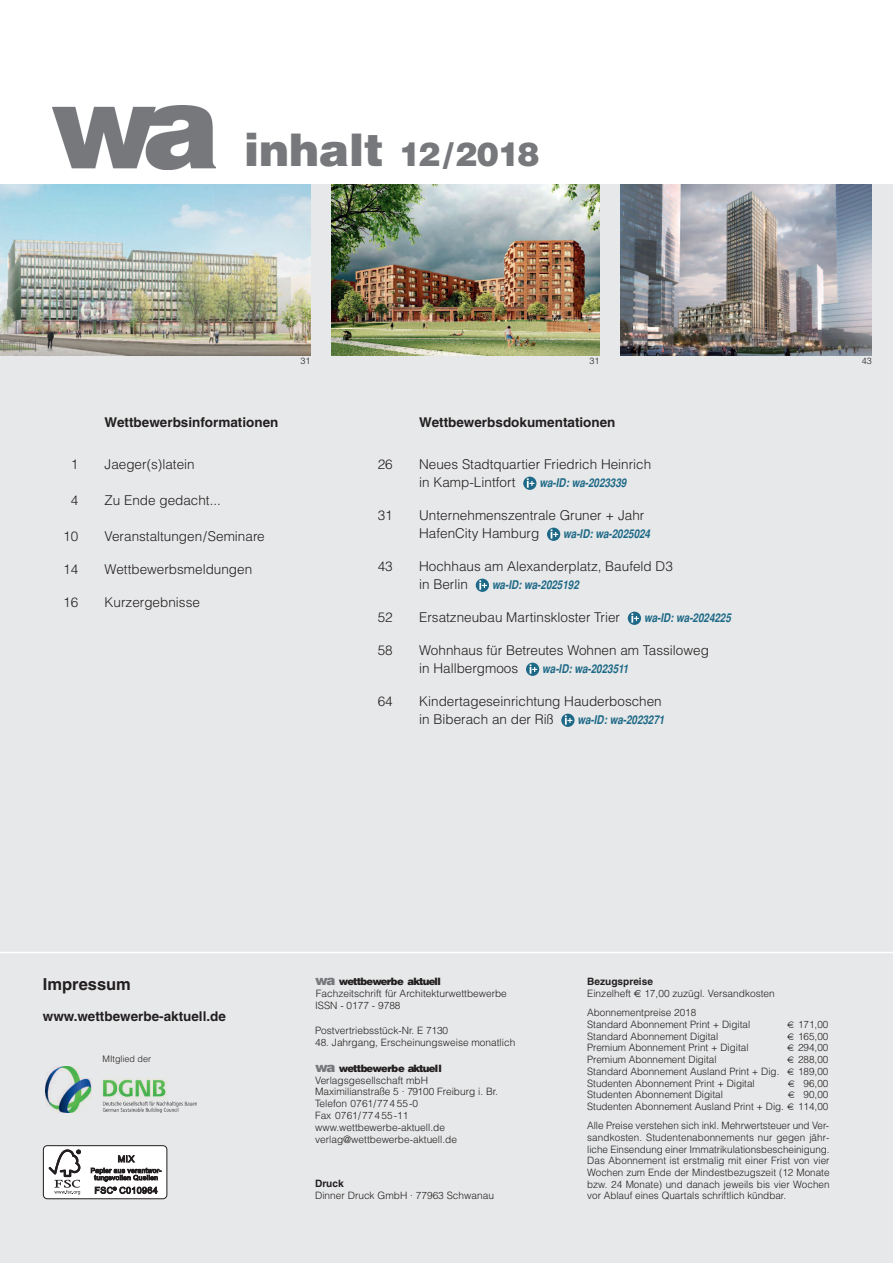
<style>
.page{position:relative;width:893px;height:1263px;background:#fff}
.page>*{position:absolute;margin:0;border:0;box-sizing:border-box;transform-origin:0 0}
.t1{font:900 33px "Helvetica";letter-spacing:-.05em;color:#76787b}
.t2{font:700 16.5px "Helvetica";color:#231f20}
.t3{font:300 13.5px/18px "Helvetica";color:#231f20}
.t4{font:700 13.5px "Helvetica";color:#231f20}
.t5{font:italic 700 condensed 12px "Helvetica";color:#1d6987}
.t6{font:300 10.2px/11.9px "Helvetica";color:#231f20}
.t7{font:700 10.2px "Helvetica";color:#231f20}
.t8{font:300 9px "Helvetica";color:#231f20}
.s1{font-size:45px}
.s2{font-weight:900;font-size:13.5px;color:#76787b}
.s3{font-weight:900}
.s4{font-weight:700}
.s5{font-family:"Euro Sans";font-weight:400}
</style>
<div class="page">
<div style="left:0;top:185px;width:893px;height:1078px;background:#e7e8e9"></div>
<svg style="left:523px;top:477px;width:13px;height:13px"></svg>
<svg style="left:527px;top:478px;width:7px;height:10px"></svg>
<svg style="left:547px;top:528px;width:13px;height:13px"></svg>
<svg style="left:551px;top:529px;width:7px;height:10px"></svg>
<svg style="left:476px;top:579px;width:13px;height:13px"></svg>
<svg style="left:479px;top:580px;width:8px;height:10px"></svg>
<svg style="left:628px;top:612px;width:13px;height:13px"></svg>
<svg style="left:631px;top:613px;width:8px;height:10px"></svg>
<svg style="left:526px;top:663px;width:13px;height:13px"></svg>
<svg style="left:530px;top:664px;width:7px;height:10px"></svg>
<svg style="left:561px;top:714px;width:14px;height:13px"></svg>
<svg style="left:565px;top:715px;width:7px;height:10px"></svg>
<img style="left:0;top:185px;width:310px;height:170px">
<img style="left:332px;top:185px;width:268px;height:170px">
<img style="left:621px;top:185px;width:251px;height:170px">
<hr style="left:0;top:952px;width:893px;height:1px;background:#fff">
<img style="left:52px;top:106px;width:163px;height:63px">
<div style="left:43px;top:1146px;width:124px;height:53px;background:#fff;border-radius:4px"></div>
<div style="left:43px;top:1145px;width:124px;height:54px;border:1px solid #231f20;border-radius:4px"></div>
<svg style="left:49px;top:1149px;width:32px;height:45px"></svg>
<svg style="left:91px;top:1155px;width:70px;height:39px"></svg>
<img style="left:46px;top:1067px;width:150px;height:45px">
<svg style="left:787px;top:1021px;width:7px;height:65px"></svg>
<svg style="left:787px;top:1092px;width:7px;height:18px"></svg>
<h1 class="t1" style="left:244px;top:136px;width:297px"><span class="s1">inhalt</span> 12/2018</h1>
<h3 class="t4" style="left:105px;top:417px;width:175px">Wettbewerbsinformationen</h3>
<h3 class="t3" style="left:71px;top:455px;width:9px">1</h3>
<h3 class="t3" style="left:105px;top:455px;width:92px">Jaeger(s)latein</h3>
<h3 class="t3" style="left:71px;top:491px;width:9px">4</h3>
<h3 class="t3" style="left:105px;top:491px;width:118px">Zu Ende gedacht...</h3>
<h3 class="t3" style="left:63px;top:527px;width:17px">10</h3>
<h3 class="t3" style="left:105px;top:527px;width:162px">Veranstaltungen/Seminare</h3>
<h3 class="t3" style="left:63px;top:560px;width:17px">14</h3>
<h3 class="t3" style="left:105px;top:560px;width:149px">Wettbewerbsmeldungen</h3>
<h3 class="t3" style="left:63px;top:593px;width:17px">16</h3>
<h3 class="t3" style="left:105px;top:593px;width:97px">Kurzergebnisse</h3>
<p class="t8" style="left:300px;top:355px;width:12px">31</p>
<p class="t8" style="left:590px;top:355px;width:12px">31</p>
<p class="t8" style="left:862px;top:355px;width:12px">43</p>
<h3 class="t4" style="left:419px;top:417px;width:198px">Wettbewerbsdokumentationen</h3>
<h3 class="t3" style="left:378px;top:455px;width:17px">26</h3>
<h3 class="t3" style="left:419px;top:455px;width:234px">Neues Stadtquartier Friedrich Heinrich in Kamp-Lintfort</h3>
<p class="t5" style="left:539px;top:476px;width:88px">wa-ID: wa-2023339</p>
<h3 class="t3" style="left:378px;top:506px;width:17px">31</h3>
<h3 class="t3" style="left:419px;top:506px;width:227px">Unternehmenszentrale Gruner + Jahr<br>HafenCity Hamburg</h3>
<p class="t5" style="left:563px;top:527px;width:88px">wa-ID: wa-2025024</p>
<h3 class="t3" style="left:378px;top:557px;width:17px">43</h3>
<h3 class="t3" style="left:419px;top:557px;width:255px">Hochhaus am Alexanderplatz, Baufeld D3 in Berlin</h3>
<p class="t5" style="left:492px;top:578px;width:88px">wa-ID: wa-2025192</p>
<h3 class="t3" style="left:378px;top:608px;width:17px">52</h3>
<h3 class="t3" style="left:419px;top:608px;width:202px">Ersatzneubau Martinskloster Trier</h3>
<p class="t5" style="left:644px;top:611px;width:88px">wa-ID: wa-2024225</p>
<h3 class="t3" style="left:378px;top:641px;width:17px">58</h3>
<h3 class="t3" style="left:419px;top:641px;width:291px">Wohnhaus für Betreutes Wohnen am Tassiloweg in Hallbergmoos</h3>
<p class="t5" style="left:542px;top:662px;width:88px">wa-ID: wa-2023511</p>
<h3 class="t3" style="left:378px;top:692px;width:17px">64</h3>
<h3 class="t3" style="left:419px;top:692px;width:244px">Kindertageseinrichtung Hauderboschen in Biberach an der Riß</h3>
<p class="t5" style="left:577px;top:713px;width:88px">wa-ID: wa-2023271</p>
<h2 class="t2" style="left:43px;top:978px;width:90px">Impressum</h2>
<h3 class="t4" style="left:43px;top:1011px;width:185px">www.wettbewerbe-aktuell.de</h3>
<p class="t8" style="left:103px;top:1054px;width:50px">MItglied der</p>
<p class="t6" style="left:315px;top:976px;width:193px"><span class="s2">wa</span> <span class="s3">wettbewerbe aktuell<br></span>Fachzeitschrift für Architekturwettbewerbe<br>ISSN - 0177 - 9788</p>
<p class="t6" style="left:315px;top:1025px;width:135px">Postvertriebsstück-Nr. E 7130</p>
<p class="t6" style="left:315px;top:1037px;width:202px">48. Jahrgang, Erscheinungsweise monatlich</p>
<p class="t6" style="left:315px;top:1062px;width:184px"><span class="s2">wa</span> <span class="s3">wettbewerbe aktuell<br></span>Verlagsgesellschaft mbH<br>Maximilianstraße 5 · 79100 Freiburg i. Br.<br>Telefon 0761/774 55-0<br>Fax 0761/774 55-11 www.wettbewerbe-aktuell.de verlag@wettbewerbe-aktuell.de</p>
<p class="t7" style="left:315px;top:1180px;width:30px">Druck</p>
<p class="t6" style="left:315px;top:1190px;width:180px">Dinner Druck GmbH · 77963 Schwanau</p>
<p class="t6" style="left:587px;top:976px;width:189px"><span class="s4">Bezugspreise<br></span>Einzelheft <span class="s5">€</span> 17,00 zuzügl. Versandkosten</p>
<p class="t6" style="left:587px;top:1007px;width:164px">Abonnementpreise 2018<br>Standard Abonnement Print + Digital</p>
<p class="t6" style="left:798px;top:1019px;width:32px">171,00</p>
<p class="t6" style="left:587px;top:1030px;width:133px">Standard Abonnement Digital</p>
<p class="t6" style="left:798px;top:1030px;width:32px">165,00</p>
<p class="t6" style="left:587px;top:1042px;width:163px">Premium Abonnement Print + Digital</p>
<p class="t6" style="left:798px;top:1042px;width:32px">294,00</p>
<p class="t6" style="left:587px;top:1054px;width:131px">Premium Abonnement Digital</p>
<p class="t6" style="left:798px;top:1054px;width:32px">288,00</p>
<p class="t6" style="left:587px;top:1065px;width:194px">Standard Abonnement Ausland Print + Dig.</p>
<p class="t6" style="left:798px;top:1065px;width:32px">189,00</p>
<p class="t6" style="left:587px;top:1077px;width:169px">Studenten Abonnement Print + Digital</p>
<p class="t6" style="left:803px;top:1077px;width:26px">96,00</p>
<p class="t6" style="left:587px;top:1089px;width:137px">Studenten Abonnement Digital</p>
<p class="t6" style="left:803px;top:1089px;width:26px">90,00</p>
<p class="t6" style="left:587px;top:1100px;width:198px">Studenten Abonnement Ausland Print + Dig.</p>
<p class="t6" style="left:587px;top:1097px;width:243px;line-height:19.4px;text-align:right">114,00<br>Alle Preise verstehen sich inkl. Mehrwertsteuer und Ver-</p>
<p class="t6" style="left:587px;top:1131px;width:244px;text-align:justify">sandkosten. Studentenabonnements nur gegen jähr&shy;liche Einsendung einer Immatrikulationsbescheinigung.<br>Das Abonnement ist erstmalig mit einer Frist von vier Wochen zum Ende der Mindestbezugszeit (12 Monate bzw. 24 Monate) und danach jeweils bis vier Wochen vor Ablauf eines Quartals schriftlich kündbar.</p>
</div>
